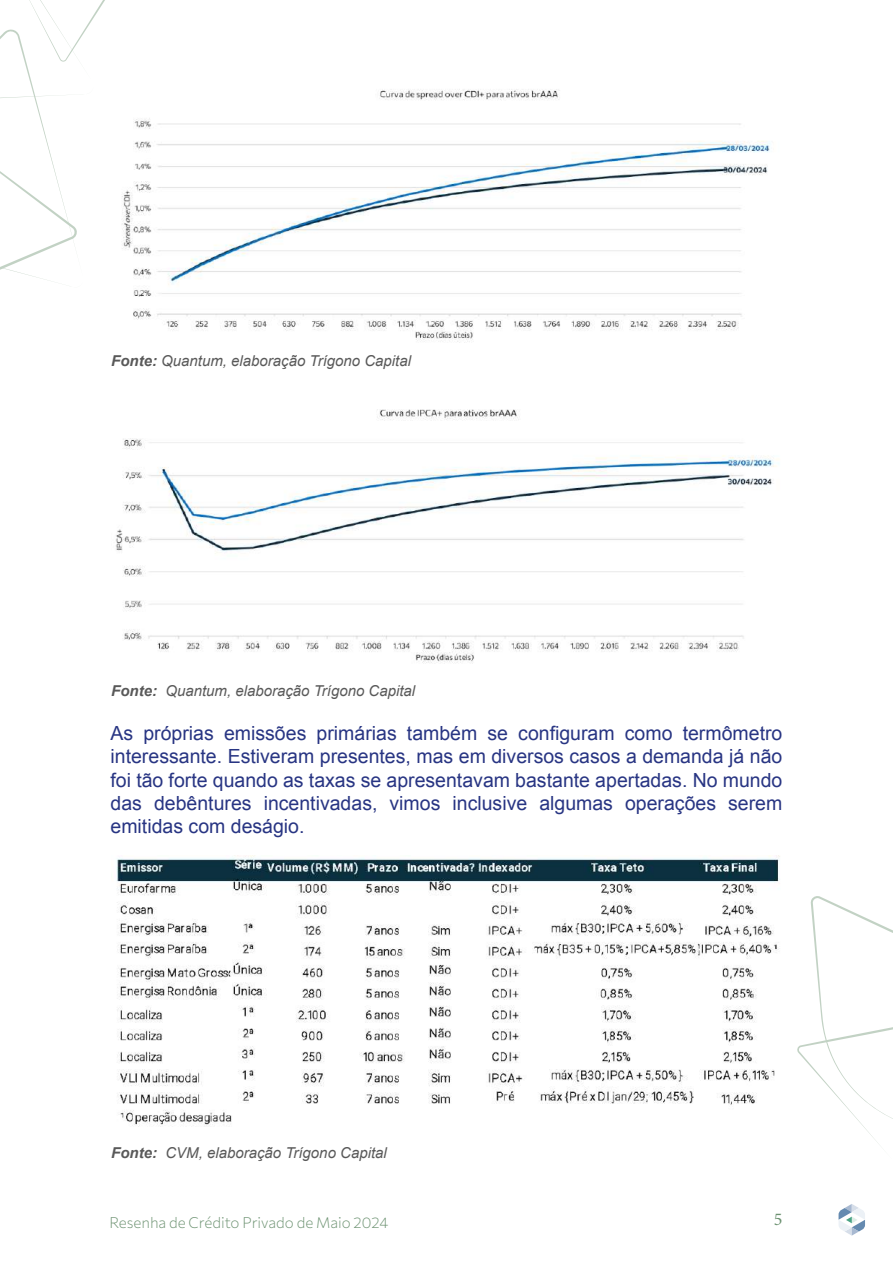
<style>
.page{position:relative;width:893px;height:1263px;background:#fff}
.page>*{position:absolute;margin:0;border:0;box-sizing:border-box;transform-origin:0 0}
.t1{font:19.5px/23.4px "Arial";color:#283583;text-align:justify}
.t2{font:18px "Minion Pro";color:#6b9170}
.t3{font:italic 15px "Arial";color:#595959}
.t4{font:100 15px "Commissioner";color:#6b9170}
.s1{font-weight:700}
</style>
<div class="page">
<svg style="left:838px;top:1204px;width:27px;height:31px"></svg>
<svg style="left:0;top:0;width:105px;height:280px"></svg>
<svg style="left:797px;top:896px;width:96px;height:248px"></svg>
<img style="left:122px;top:89px;width:648px;height:254px">
<img style="left:116px;top:409px;width:663px;height:255px">
<img style="left:116px;top:855px;width:664px;height:272px">
<p class="t3" style="left:111px;top:351px;width:301px"><span class="s1">Fonte:</span> Quantum, elaboração Trígono Capital</p>
<p class="t3" style="left:111px;top:681px;width:306px"><span class="s1">Fonte:</span> Quantum, elaboração Trígono Capital</p>
<p class="t1" style="left:111px;top:721px;width:673px">As próprias emissões primárias também se configuram como termômetro interessante. Estiveram presentes, mas em diversos casos a demanda já não foi tão forte quando as taxas se apresentavam bastante apertadas. No mundo das debêntures incentivadas, vimos inclusive algumas operações serem emitidas com deságio.</p>
<p class="t3" style="left:111px;top:1143px;width:277px"><span class="s1">Fonte:</span> CVM, elaboração Trígono Capital</p>
<p class="t4" style="left:109px;top:1211px;width:280px">Resenha de Crédito Privado de Maio 2024</p>
<p class="t2" style="left:774px;top:1207px;width:10px">5</p>
</div>
